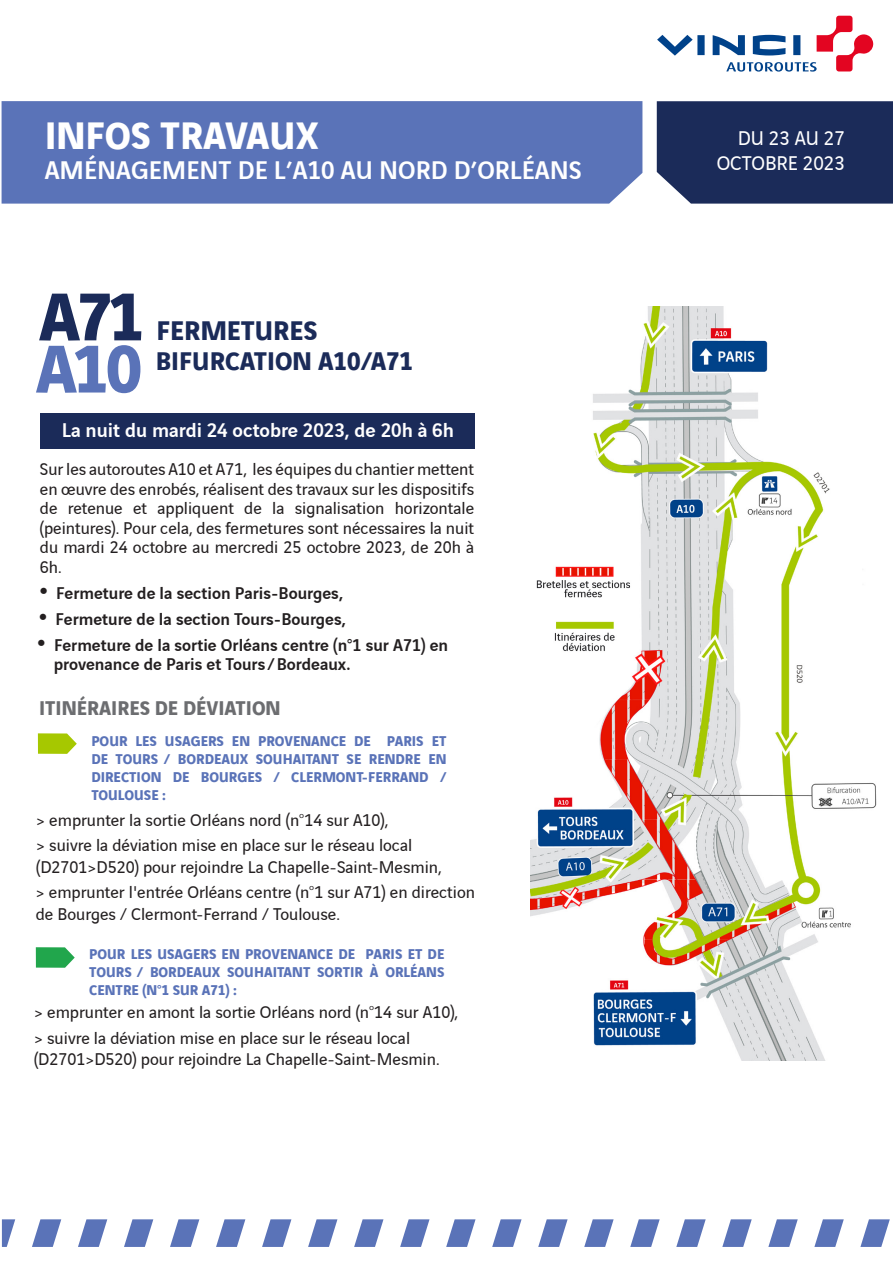
<style>
.page{position:relative;width:893px;height:1263px;background:#fff}
.page>*{position:absolute;margin:0;border:0;box-sizing:border-box;transform-origin:0 0}
.t1{font:700 72px "Vinci Sans";color:#1b2b59}
.t2{font:700 72px "Vinci Sans";color:#5a73b8}
.t3{font:700 40.5px "Vinci Sans";color:#fff}
.t4{font:700 28.5px "Vinci Sans";color:#1b2b59}
.t5{font:500 27px "Vinci Sans";color:#fff}
.t6{font:700 27px "Vinci Sans";color:#1b2b59}
.t7{font:500 21px "Vinci Sans";color:#fff}
.t8{font:700 21px "Vinci Sans";color:#6c6d70}
.t9{font:21px "Vinci Sans";color:#fff}
.t10{font:18px/19.5px "Vinci Sans";color:#231f20}
.t11{font:500 18px/19.5px "Vinci Sans";color:#231f20}
.t12{font:700 15px/18px "Vinci Sans";color:#5a73b8;text-align:justify}
.s1{font-size:36px}
</style>
<div class="page">
<div style="left:2px;top:101px;width:640px;height:103px;background:#5a73b8"></div>
<div style="left:657px;top:101px;width:236px;height:103px;background:#1b2b59"></div>
<svg style="left:657px;top:16px;width:216px;height:56px"></svg>
<svg style="left:2px;top:1219px;width:13px;height:28px"></svg>
<svg style="left:32px;top:1219px;width:29px;height:28px"></svg>
<svg style="left:78px;top:1219px;width:29px;height:28px"></svg>
<svg style="left:124px;top:1219px;width:29px;height:28px"></svg>
<svg style="left:170px;top:1219px;width:29px;height:28px"></svg>
<svg style="left:216px;top:1219px;width:29px;height:28px"></svg>
<svg style="left:262px;top:1219px;width:29px;height:28px"></svg>
<svg style="left:308px;top:1219px;width:29px;height:28px"></svg>
<svg style="left:354px;top:1219px;width:29px;height:28px"></svg>
<svg style="left:400px;top:1219px;width:29px;height:28px"></svg>
<svg style="left:446px;top:1219px;width:30px;height:28px"></svg>
<svg style="left:492px;top:1219px;width:30px;height:28px"></svg>
<svg style="left:538px;top:1219px;width:30px;height:28px"></svg>
<svg style="left:584px;top:1219px;width:30px;height:28px"></svg>
<svg style="left:630px;top:1219px;width:30px;height:28px"></svg>
<svg style="left:676px;top:1219px;width:30px;height:28px"></svg>
<svg style="left:722px;top:1219px;width:30px;height:28px"></svg>
<svg style="left:768px;top:1219px;width:30px;height:28px"></svg>
<svg style="left:814px;top:1219px;width:30px;height:28px"></svg>
<svg style="left:860px;top:1219px;width:30px;height:28px"></svg>
<img style="left:531px;top:306px;width:346px;height:754px">
<div style="left:40px;top:413px;width:434px;height:35px;background:#1b2b59"></div>
<svg style="left:38px;top:733px;width:39px;height:21px"></svg>
<svg style="left:36px;top:947px;width:39px;height:21px"></svg>
<p class="t3" style="left:45px;top:104px;width:276px">INFOS TRAVAUX</p>
<p class="t5" style="left:45px;top:149px;width:539px">AMÉNAGEMENT DE L’A10 AU NORD D’ORLÉANS</p>
<p class="t1" style="left:39px;top:260px;width:108px">A71</p>
<p class="t2" style="left:36px;top:312px;width:108px">A10</p>
<p class="t4" style="left:157px;top:308px;width:163px">FERMETURES</p>
<p class="t6" style="left:156px;top:340px;width:259px">BIFURCATION A10/A71</p>
<p class="t7" style="left:62px;top:413px;width:394px">La nuit du mardi 24 octobre 2023, de 20h à 6h</p>
<p class="t10" style="left:40px;top:458px;width:436px;text-align:justify">Sur les autoroutes A10 et A71, les équipes du chantier mettent en oeuvre des enrobés, réalisent des travaux sur les dispositifs de retenue et appliquent de la signalisation horizontale (peintures). Pour cela, des fermetures sont nécessaires la nuit du mardi 24 octobre au mercredi 25 octobre 2023, de 20h à 6h.</p>
<p class="t11" style="left:39px;top:581px;width:305px"><span class="s1">•</span> Fermeture de la section Paris-Bourges,</p>
<p class="t11" style="left:54px;top:633px;width:396px;text-indent:-17px"><span class="s1">•</span> Fermeture de la sortie Orléans centre (n°1 sur A71) en provenance de Paris et Tours / Bordeaux.</p>
<p class="t11" style="left:39px;top:607px;width:309px"><span class="s1">•</span> Fermeture de la section Tours-Bourges,</p>
<p class="t8" style="left:39px;top:691px;width:243px">ITINÉRAIRES DE DÉVIATION</p>
<p class="t12" style="left:91px;top:730px;width:357px">POUR LES USAGERS EN PROVENANCE DE PARIS ET DE TOURS / BORDEAUX SOUHAITANT SE RENDRE EN DIRECTION DE BOURGES / CLERMONT-FERRAND / TOULOUSE :</p>
<p class="t10" style="left:36px;top:833px;width:407px;line-height:21.6px">&gt; suivre la déviation mise en place sur le réseau local (D2701&gt;D520) pour rejoindre La Chapelle-Saint-Mesmin,</p>
<p class="t10" style="left:36px;top:808px;width:354px">&gt; emprunter la sortie Orléans nord (n°14 sur A10),</p>
<p class="t10" style="left:36px;top:880px;width:441px;line-height:21.6px">&gt; emprunter l'entrée Orléans centre (n°1 sur A71) en direction de Bourges / Clermont-Ferrand / Toulouse.</p>
<p class="t12" style="left:89px;top:943px;width:357px">POUR LES USAGERS EN PROVENANCE DE PARIS ET DE TOURS / BORDEAUX SOUHAITANT SORTIR À ORLÉANS CENTRE (N°1 SUR A71) :</p>
<p class="t10" style="left:34px;top:1025px;width:407px;line-height:21.6px">&gt; suivre la déviation mise en place sur le réseau local (D2701&gt;D520) pour rejoindre La Chapelle-Saint-Mesmin.</p>
<p class="t10" style="left:34px;top:1001px;width:426px">&gt; emprunter en amont la sortie Orléans nord (n°14 sur A10),</p>
<p class="t9" style="left:738px;top:123px;width:109px">DU 23 AU 27</p>
<p class="t9" style="left:717px;top:148px;width:130px">OCTOBRE 2023</p>
</div>
